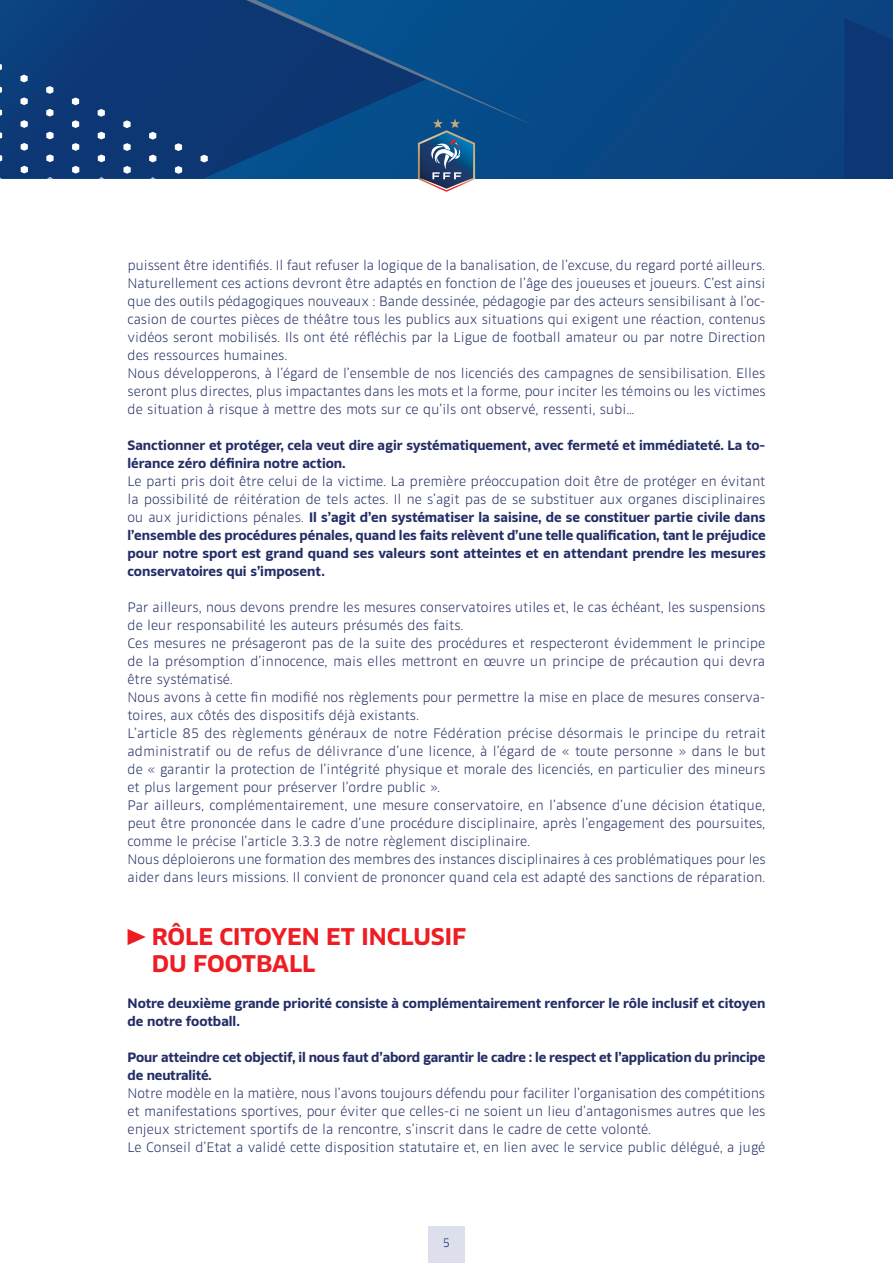
<style>
.page{position:relative;width:893px;height:1263px;background:#fff}
.page>*{position:absolute;margin:0;border:0;box-sizing:border-box;transform-origin:0 0}
.t1{font:24px/27px "FFF Equipe Bold";color:#ee1d23}
.t2{font:13.5px/18px "FFF Equipe Light";color:#232d65}
.t3{font:13.5px/18px "FFF Equipe Bold";color:#232d65}
.t4{font:12px "FFF Equipe Light";color:#052d6f}
.s1{font-family:"FFF Equipe Light"}
</style>
<div class="page">
<div style="left:428px;top:1227px;width:37px;height:36px;background:#dde0ec"></div>
<div style="left:0;top:0;width:893px;height:179px;background:#0b4683"></div>
<svg style="left:0;top:126px;width:418px;height:53px"></svg>
<div style="left:844px;top:19px;width:49px;height:160px;background:#0d3774"></div>
<svg style="left:123px;top:126px;width:8px;height:2px"></svg>
<svg style="left:149px;top:132px;width:7px;height:8px"></svg>
<svg style="left:175px;top:143px;width:7px;height:8px"></svg>
<svg style="left:201px;top:155px;width:7px;height:7px"></svg>
<svg style="left:72px;top:126px;width:7px;height:2px"></svg>
<svg style="left:98px;top:132px;width:7px;height:7px"></svg>
<svg style="left:123px;top:143px;width:8px;height:8px"></svg>
<svg style="left:149px;top:155px;width:7px;height:7px"></svg>
<svg style="left:175px;top:166px;width:7px;height:8px"></svg>
<svg style="left:21px;top:126px;width:7px;height:2px"></svg>
<svg style="left:46px;top:132px;width:8px;height:7px"></svg>
<svg style="left:72px;top:143px;width:7px;height:8px"></svg>
<svg style="left:98px;top:154px;width:7px;height:8px"></svg>
<svg style="left:124px;top:166px;width:7px;height:8px"></svg>
<svg style="left:150px;top:177px;width:6px;height:2px"></svg>
<svg style="left:0;top:132px;width:2px;height:7px"></svg>
<svg style="left:21px;top:143px;width:7px;height:8px"></svg>
<svg style="left:46px;top:154px;width:8px;height:8px"></svg>
<svg style="left:72px;top:166px;width:7px;height:8px"></svg>
<svg style="left:98px;top:177px;width:6px;height:2px"></svg>
<svg style="left:0;top:155px;width:2px;height:6px"></svg>
<svg style="left:21px;top:166px;width:7px;height:7px"></svg>
<svg style="left:47px;top:177px;width:6px;height:2px"></svg>
<svg style="left:0;top:0;width:527px;height:126px;fill:#0d3976"></svg>
<img style="left:418px;top:142px;width:57px;height:50px">
<svg style="left:420px;top:119px;width:53px;height:71px"></svg>
<svg style="left:128px;top:929px;width:18px;height:16px"></svg>
<p class="t2" style="left:128px;top:256px;width:639px">puissent être identifiés. Il faut refuser la logique de la banalisation, de l’excuse, du regard porté ailleurs.<br>Naturellement ces actions devront être adaptés en fonction de l’âge des joueuses et joueurs. C’est ainsi que des outils pédagogiques nouveaux : Bande dessinée, pédagogie par des acteurs sensibilisant à l’oc&shy;casion de courtes pièces de théâtre tous les publics aux situations qui exigent une réaction, contenus vidéos seront mobilisés. Ils ont été réfléchis par la Ligue de football amateur ou par notre Direction des ressources humaines.<br>Nous développerons, à l’égard de l’ensemble de nos licenciés des campagnes de sensibilisation. Elles seront plus directes, plus impactantes dans les mots et la forme, pour inciter les témoins ou les victimes de situation à risque à mettre des mots sur ce qu’ils ont observé, ressenti, subi…</p>
<p class="t3" style="left:128px;top:436px;width:639px">Sanctionner et protéger, cela veut dire agir systématiquement, avec fermeté et immédiateté. La to&shy;lérance zéro définira notre action.</p>
<p class="t2" style="left:128px;top:472px;width:639px">Le parti pris doit être celui de la victime. La première préoccupation doit être de protéger en évitant la possibilité de réitération de tels actes. Il ne s’agit pas de se substituer aux organes disciplinaires</p>
<p class="t3" style="left:128px;top:508px;width:640px;text-align:justify"><span class="s1">ou aux juridictions pénales.</span> Il s’agit d’en systématiser la saisine, de se constituer partie civile dans l’ensemble des procédures pénales, quand les faits relèvent d’une telle qualification, tant le préjudice pour notre sport est grand quand ses valeurs sont atteintes et en attendant prendre les mesures conservatoires qui s’imposent.</p>
<p class="t2" style="left:128px;top:598px;width:640px">Par ailleurs, nous devons prendre les mesures conservatoires utiles et, le cas échéant, les suspensions de leur responsabilité les auteurs présumés des faits.<br>Ces mesures ne présageront pas de la suite des procédures et respecteront évidemment le principe de la présomption d’innocence, mais elles mettront en œuvre un principe de précaution qui devra être systématisé.<br>Nous avons à cette fin modifié nos règlements pour permettre la mise en place de mesures conserva&shy;toires, aux côtés des dispositifs déjà existants.<br>L’article 85 des règlements généraux de notre Fédération précise désormais le principe du retrait administratif ou de refus de délivrance d’une licence, à l’égard de « toute personne » dans le but de « garantir la protection de l’intégrité physique et morale des licenciés, en particulier des mineurs et plus largement pour préserver l’ordre public ».<br>Par ailleurs, complémentairement, une mesure conservatoire, en l’absence d’une décision étatique, peut être prononcée dans le cadre d’une procédure disciplinaire, après l’engagement des poursuites, comme le précise l’article 3.3.3 de notre règlement disciplinaire.<br>Nous déploierons une formation des membres des instances disciplinaires à ces problématiques pour les aider dans leurs missions. Il convient de prononcer quand cela est adapté des sanctions de réparation.</p>
<h1 class="t1" style="left:152px;top:923px;width:316px">RÔLE CITOYEN ET INCLUSIF<br>DU FOOTBALL</h1>
<p class="t3" style="left:128px;top:994px;width:639px">Notre deuxième grande priorité consiste à complémentairement renforcer le rôle inclusif et citoyen de notre football.</p>
<p class="t3" style="left:128px;top:1048px;width:639px">Pour atteindre cet objectif, il nous faut d’abord garantir le cadre : le respect et l’application du principe de neutralité.</p>
<p class="t2" style="left:128px;top:1084px;width:639px">Notre modèle en la matière, nous l’avons toujours défendu pour faciliter l’organisation des compétitions et manifestations sportives, pour éviter que celles-ci ne soient un lieu d’antagonismes autres que les enjeux strictement sportifs de la rencontre, s’inscrit dans le cadre de cette volonté.<br>Le Conseil d’Etat a validé cette disposition statutaire et, en lien avec le service public délégué, a jugé</p>
<p class="t4" style="left:443px;top:1235px;width:9px">5</p>
</div>
